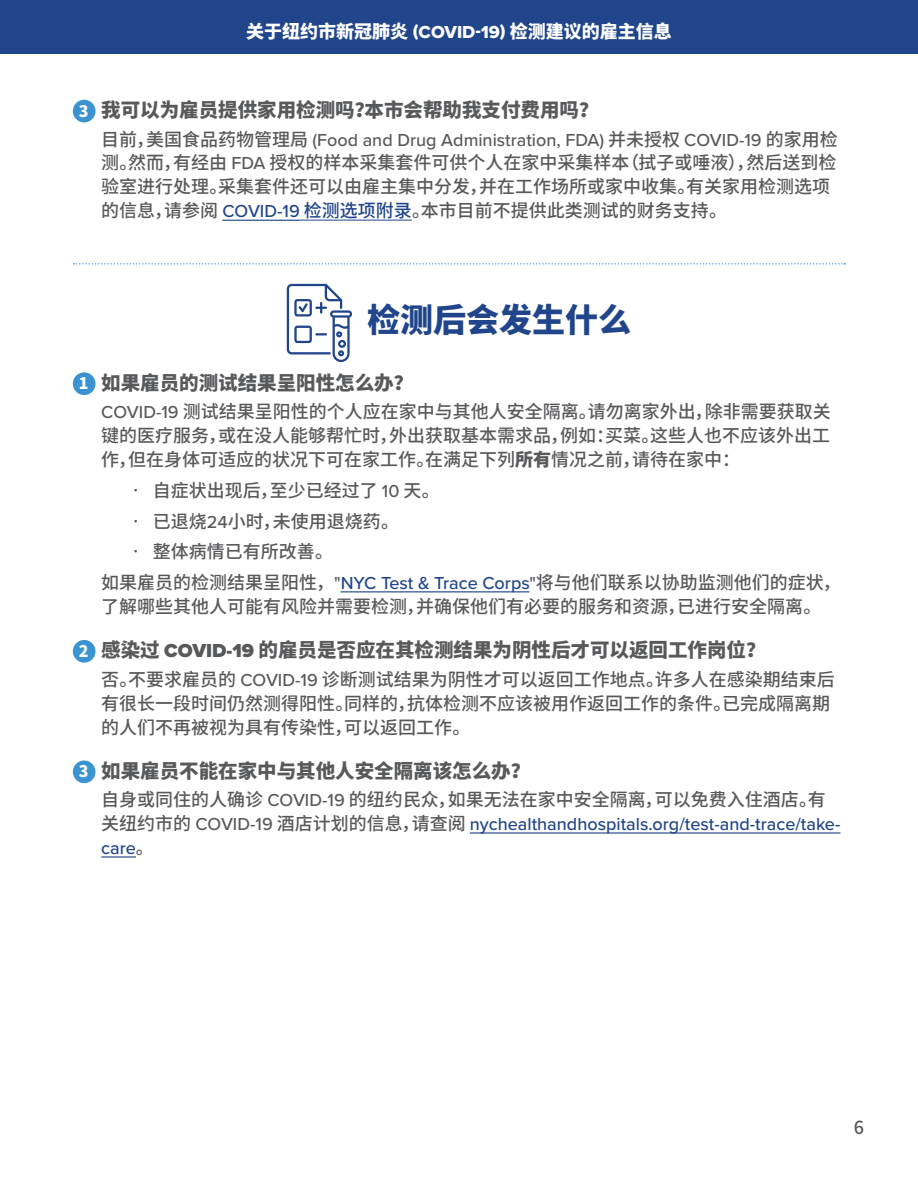
<style>
.page{position:relative;width:918px;height:1188px;background:#fff}
.page>*{position:absolute;margin:0;border:0;box-sizing:border-box;transform-origin:0 0}
.t1{font:900 33px "Noto Sans SC";color:#20458a}
.t2{font:900 19.5px "Noto Sans SC";color:#58595b}
.t3{font:500 18px/24px "Noto Sans SC";color:#58595b}
.t4{font:500 18px/24px "Proxima Nova";color:#20458a}
.t5{font:500 18px "Proxima Nova";color:#58595b}
.t6{font:900 18px "Noto Sans SC";color:#fff}
.s1{font-family:"Proxima Nova Extrabld";font-weight:400}
.s2{font-size:15.9px;color:#fff}
.s3{font-family:"Noto Sans SC"}
.s4{font-family:"Proxima Nova"}
.s5{font-family:"Proxima Nova";color:#20458a}
.s6{color:#20458a}
.s7{font-weight:900}
.s8{font-family:"Noto Sans SC";color:#58595b}
.s9{color:#58595b}
</style>
<div class="page">
<div style="left:0;top:0;width:918px;height:53px;background:#20458a"></div>
<hr style="left:222px;top:220px;width:78px;height:1px;background:#20458a">
<hr style="left:300px;top:220px;width:112px;height:1px;background:#20458a">
<svg style="left:74px;top:263px;width:771px;height:2px"></svg>
<hr style="left:341px;top:591px;width:188px;height:1px;background:#20458a">
<hr style="left:470px;top:832px;width:370px;height:2px;background:#20458a">
<hr style="left:101px;top:856px;width:35px;height:2px;background:#20458a">
<div style="left:73px;top:100px;width:23px;height:22px;background:#3b94d1;border-radius:50%"></div>
<svg style="left:287px;top:284px;width:65px;height:78px"></svg>
<div style="left:73px;top:372px;width:23px;height:23px;background:#3b94d1;border-radius:50%"></div>
<div style="left:73px;top:640px;width:23px;height:23px;background:#3b94d1;border-radius:50%"></div>
<div style="left:73px;top:761px;width:23px;height:22px;background:#3b94d1;border-radius:50%"></div>
<p class="t6" style="left:246px;top:21px;width:427px">关于纽约市新冠肺炎 <span class="s1">(COVID-19)</span> 检测建议的雇主信息</p>
<p class="t2" style="left:79px;top:99px;width:521px"><span class="s2">3</span> 我可以为雇员提供家用检测吗？本市会帮助我支付费用吗？</p>
<p class="t5" style="left:101px;top:126px;width:738px"><span class="s3">目前，美国食品药物管理局</span> (Food and Drug Administration, FDA) <span class="s3">并未授权</span> COVID-19 <span class="s3">的家用检</span></p>
<p class="t3" style="left:101px;top:151px;width:737px">测。然而，有经由 <span class="s4">FDA</span> 授权的样本采集套件可供个人在家中采集样本（拭子或唾液），然后送到检验室进行处理。采集套件还可以由雇主集中分发，并在工作场所或家中收集。有关家用检测选项的信息，请参阅 <span class="s5">COVID-19</span> <span class="s6">检测选项附录</span>。本市目前不提供此类测试的财务支持。</p>
<h1 class="t1" style="left:367px;top:301px;width:265px">检测后会发生什么</h1>
<p class="t2" style="left:79px;top:372px;width:336px"><span class="s2">1</span> 如果雇员的测试结果呈阳性怎么办？</p>
<p class="t3" style="left:101px;top:400px;width:731px;text-align:justify"><span class="s4">COVID-19</span> 测试结果呈阳性的个人应在家中与其他人安全隔离。请勿离家外出，除非需要获取关键的医疗服务，或在没人能够帮忙时，外出获取基本需求品，例如：买菜。这些人也不应该外出工作，但在身体可适应的状况下可在家工作。在满足下列<span class="s7">所有</span>情况之前，请待在家中：</p>
<p class="t3" style="left:127px;top:479px;width:314px">• 自症状出现后，至少已经过了 <span class="s4">10</span> 天。</p>
<p class="t3" style="left:127px;top:509px;width:274px">• 已退烧<span class="s4">24</span>小时，未使用退烧药。</p>
<p class="t3" style="left:101px;top:537px;width:741px;line-height:30.8px;text-indent:26px">• 整体病情已有所改善。<br>如果雇员的检测结果呈阳性，<span class="s4">"</span><span class="s5">NYC Test &amp; Trace Corps</span><span class="s4">"</span>将与他们联系以协助监测他们的症状，</p>
<p class="t3" style="left:101px;top:595px;width:722px">了解哪些其他人可能有风险并需要检测，并确保他们有必要的服务和资源，已进行安全隔离。</p>
<p class="t2" style="left:79px;top:639px;width:688px"><span class="s2">2</span> 感染过 <span class="s4">COVID-19</span> 的雇员是否应在其检测结果为阴性后才可以返回工作岗位？</p>
<p class="t3" style="left:101px;top:668px;width:735px">否。不要求雇员的 <span class="s4">COVID-19</span> 诊断测试结果为阴性才可以返回工作地点。许多人在感染期结束后有很长一段时间仍然测得阳性。同样的，抗体检测不应该被用作返回工作的条件。已完成隔离期的人们不再被视为具有传染性，可以返回工作。</p>
<p class="t2" style="left:79px;top:760px;width:453px"><span class="s2">3</span> 如果雇员不能在家中与其他人安全隔离该怎么办？</p>
<p class="t3" style="left:101px;top:788px;width:726px">自身或同住的人确诊 <span class="s4">COVID-19</span> 的纽约民众，如果无法在家中安全隔离，可以免费入住酒店。有</p>
<p class="t4" style="left:101px;top:812px;width:741px"><span class="s8">关纽约市的</span> <span class="s9">COVID-19</span> <span class="s8">酒店计划的信息，请查阅</span> nychealthandhospitals.org/test-and-trace/take&shy;care<span class="s8">。</span></p>
<p class="t3" style="left:854px;top:1116px;width:12px">6</p>
</div>
